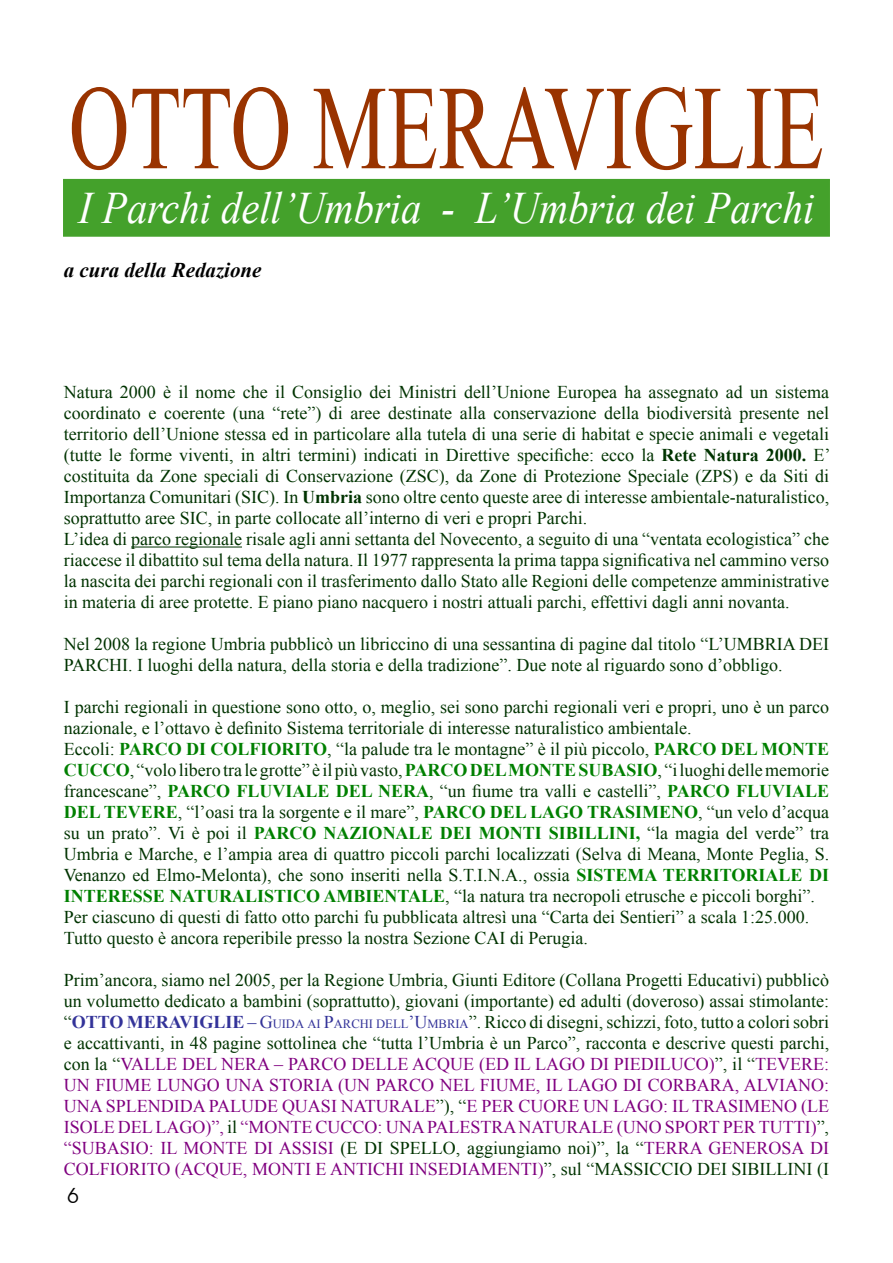
<style>
.page{position:relative;width:893px;height:1263px;background:#fff}
.page>*{position:absolute;margin:0;border:0;box-sizing:border-box;transform-origin:0 0}
.t1{font:120px "Times New Roman";color:#930;scale:.7 1}
.t2{font:italic 45px "Times New Roman";color:#fff;scale:.9 1}
.t3{font:italic 700 21px "Times New Roman";color:#000}
.t4{font:21px "Avant Garde IT Cby BT";color:#000}
.t5{font:18px/21px "Times New Roman";color:#030}
.t6{font:18px/21px "Times New Roman";color:#800080;text-align:justify}
.s1{font-weight:700}
.s2{font-weight:700;color:#008000}
.s3{font-weight:700;color:#339}
.s4{color:#339}
.s5{font-size:12.6px;color:#339}
.s6{color:#800080}
.s7{color:#030}
</style>
<div class="page">
<div style="left:63px;top:179px;width:767px;height:58px;background:#44a12b;border:2px solid #44a12b"></div>
<hr style="left:131px;top:547px;width:111px;height:1px;background:#030">
<h1 class="t1" style="left:69px;top:47px;width:1080px">OTTO MERAVIGLIE</h1>
<h2 class="t2" style="left:79px;top:177px;width:819px">I Parchi dell’Umbria - L’Umbria dei Parchi</h2>
<p class="t3" style="left:64px;top:255px;width:199px">a cura della Redazione</p>
<p class="t5" style="left:64px;top:381px;width:768px">Natura 2000 è il nome che il Consiglio dei Ministri dell’Unione Europea ha assegnato ad un sistema coordinato e coerente (una “rete”) di aree destinate alla conservazione della biodiversità presente nel territorio dell’Unione stessa ed in particolare alla tutela di una serie di habitat e specie animali e vegetali (tutte le forme viventi, in altri termini) indicati in Direttive specifiche: ecco la <span class="s1">Rete Natura 2000.</span> E’ costituita da Zone speciali di Conservazione (ZSC), da Zone di Protezione Speciale (ZPS) e da Siti di Importanza Comunitari (SIC). In <span class="s1">Umbria</span> sono oltre cento queste aree di interesse ambientale-naturalistico, soprattutto aree SIC, in parte collocate all’interno di veri e propri Parchi.<br>L’idea di parco regionale risale agli anni settanta del Novecento, a seguito di una “ventata ecologistica” che riaccese il dibattito sul tema della natura. Il 1977 rappresenta la prima tappa significativa nel cammino verso la nascita dei parchi regionali con il trasferimento dallo Stato alle Regioni delle competenze amministrative in materia di aree protette. E piano piano nacquero i nostri attuali parchi, effettivi dagli anni novanta.</p>
<p class="t5" style="left:64px;top:633px;width:767px">Nel 2008 la regione Umbria pubblicò un libriccino di una sessantina di pagine dal titolo “L’UMBRIA DEI<br>PARCHI. I luoghi della natura, della storia e della tradizione”. Due note al riguardo sono d’obbligo.</p>
<p class="t5" style="left:64px;top:696px;width:767px">I parchi regionali in questione sono otto, o, meglio, sei sono parchi regionali veri e propri, uno è un parco nazionale, e l’ottavo è definito Sistema territoriale di interesse naturalistico ambientale.<br>Eccoli: <span class="s2">PARCO DI COLFIORITO</span>, “la palude tra le montagne” è il più piccolo, <span class="s2">PARCO DEL MONTE CUCCO</span>, “volo libero tra le grotte” è il più vasto, <span class="s2">PARCO DEL MONTE SUBASIO</span>, “i luoghi delle memorie francescane”, <span class="s2">PARCO FLUVIALE DEL NERA</span>, “un fiume tra valli e castelli”, <span class="s2">PARCO FLUVIALE DEL TEVERE</span>, “l’oasi tra la sorgente e il mare”, <span class="s2">PARCO DEL LAGO TRASIMENO</span>, “un velo d’acqua su un prato”. Vi è poi il <span class="s2">PARCO NAZIONALE DEI MONTI SIBILLINI,</span> “la magia del verde” tra Umbria e Marche, e l’ampia area di quattro piccoli parchi localizzati (Selva di Meana, Monte Peglia, S.<br>Venanzo ed Elmo-Melonta), che sono inseriti nella S.T.I.N.A., ossia <span class="s2">SISTEMA TERRITORIALE DI INTERESSE NATURALISTICO AMBIENTALE</span>, “la natura tra necropoli etrusche e piccoli borghi”.<br>Per ciascuno di questi di fatto otto parchi fu pubblicata altresì una “Carta dei Sentieri” a scala 1:25.000.<br>Tutto questo è ancora reperibile presso la nostra Sezione CAI di Perugia.</p>
<p class="t5" style="left:64px;top:969px;width:767px;text-align:justify">Prim’ancora, siamo nel 2005, per la Regione Umbria, Giunti Editore (Collana Progetti Educativi) pubblicò un volumetto dedicato a bambini (soprattutto), giovani (importante) ed adulti (doveroso) assai stimolante: “<span class="s3">OTTO MERAVIGLIE</span> <span class="s4">–</span> <span class="s4">G</span><span class="s5">UIDA AI</span> <span class="s4">P</span><span class="s5">ARCHI DELL</span><span class="s4">’U</span><span class="s5">MBRIA</span>”. Ricco di disegni, schizzi, foto, tutto a colori sobri e accattivanti, in 48 pagine sottolinea che “tutta l’Umbria è un Parco”, racconta e descrive questi parchi, con la “<span class="s6">Valle</span></p>
<p class="t6" style="left:182px;top:1053px;width:13px">del</p>
<p class="t6" style="left:221px;top:1053px;width:26px">Nera</p>
<p class="t6" style="left:274px;top:1053px;width:36px">– Parco</p>
<p class="t6" style="left:351px;top:1053px;width:13px">delle</p>
<p class="t6" style="left:412px;top:1053px;width:14px">acque</p>
<p class="t6" style="left:479px;top:1053px;width:81px">(ed il Lago</p>
<p class="t6" style="left:590px;top:1053px;width:46px">di Piediluco</p>
<p class="t6" style="left:709px;top:1053px;width:70px">)<span class="s7">”, il “</span>Tevere</p>
<p class="t6" style="left:824px;top:1053px;width:7px">:</p>
<p class="t6" style="left:64px;top:1074px;width:44px">un fiume</p>
<p class="t6" style="left:157px;top:1074px;width:14px">lungo</p>
<p class="t6" style="left:225px;top:1074px;width:14px">una</p>
<p class="t6" style="left:269px;top:1074px;width:12px">storia</p>
<p class="t6" style="left:338px;top:1074px;width:51px">(un parco</p>
<p class="t6" style="left:440px;top:1074px;width:13px">nel</p>
<p class="t6" style="left:480px;top:1074px;width:13px">fiume</p>
<p class="t6" style="left:536px;top:1074px;width:46px">, il lago</p>
<p class="t6" style="left:623px;top:1074px;width:38px">di corbara</p>
<p class="t6" style="left:735px;top:1074px;width:22px">, alviano</p>
<p class="t6" style="left:824px;top:1074px;width:7px">:</p>
<p class="t6" style="left:64px;top:1095px;width:14px">una</p>
<p class="t6" style="left:106px;top:1095px;width:12px">splendida</p>
<p class="t6" style="left:209px;top:1095px;width:13px">palude</p>
<p class="t6" style="left:282px;top:1095px;width:12px">quasi</p>
<p class="t6" style="left:341px;top:1095px;width:13px">naturale</p>
<p class="t6" style="left:64px;top:1095px;width:767px;text-indent:372px"><span class="s7">”), “</span>E PER CUORE UN LAGO: IL TRASIMENO (LE ISOLE DEL LAGO)”, <span class="s7">il</span> “MONTE CUCCO: UNA PALESTRA NATURALE (UNO SPORT PER TUTTI)<span class="s7">”, </span>“sUBASIO: IL MONTE DI ASSISI <span class="s7">(e di Spello</span></p>
<p class="t6" style="left:64px;top:1137px;width:767px;text-align:right"><span class="s7">, aggiungiamo noi)”, la “</span>TERRA GENEROSA DI<br>COLFIORITO (ACQUE, MONTI E ANTICHI INSEDIAMENTI)<span class="s7">”, sul “MASSICCIO DEI SIBILLINI (I</span></p>
<p class="t4" style="left:67px;top:1183px;width:13px">6</p>
</div>
